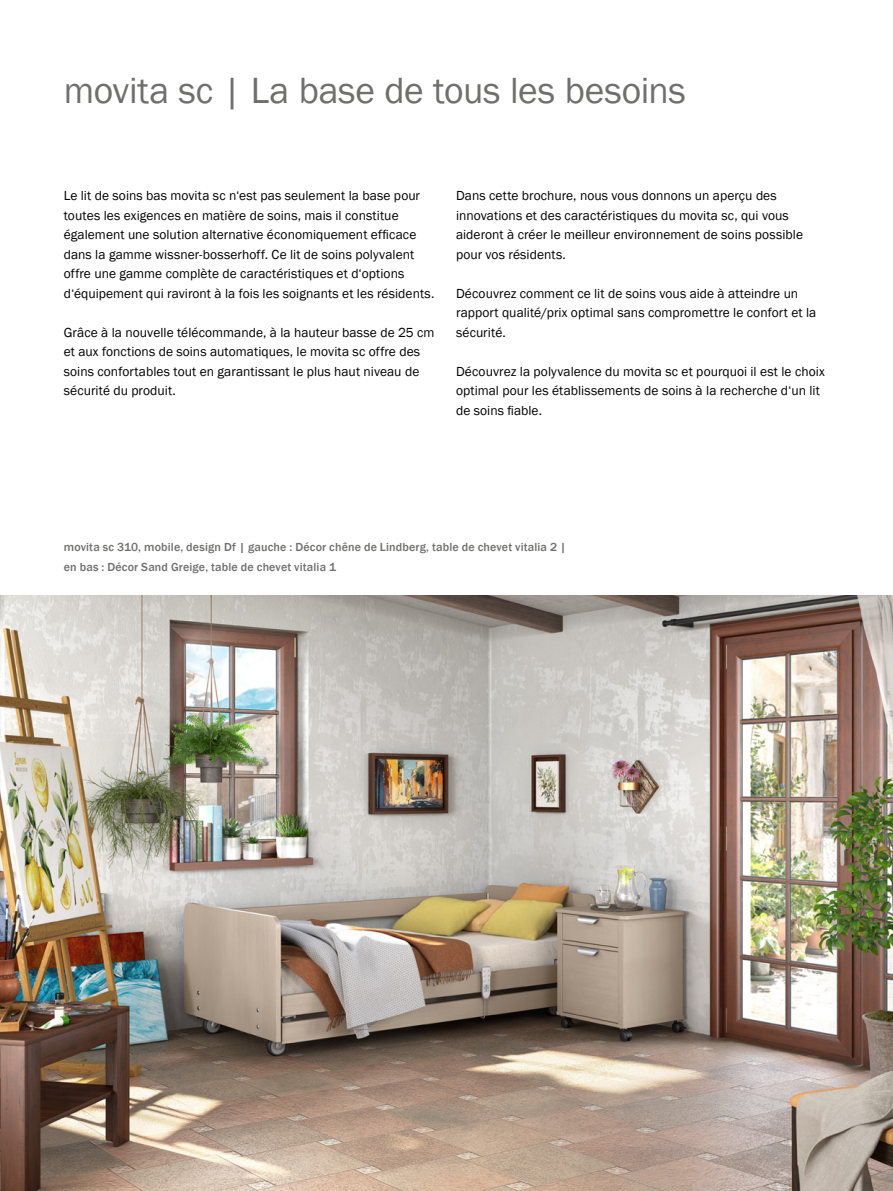
<style>
.page{position:relative;width:893px;height:1191px;background:#fff}
.page>*{position:absolute;margin:0;border:0;box-sizing:border-box;transform-origin:0 0}
.t1{font:37.5px "Franklin Gothic";letter-spacing:-.005em;color:#6f6f6e}
.t2{font:13.5px/19.5px "Franklin Gothic";letter-spacing:.005em;color:#000}
.t3{font:500 12px/19.5px "Franklin Gothic";letter-spacing:.015em;color:#6f6f6e}
</style>
<div class="page">
<img style="left:0;top:595px;width:893px;height:596px">
<h1 class="t1" style="left:64px;top:67px;width:624px">movita sc | La base de tous les besoins</h1>
<p class="t2" style="left:64px;top:186px;width:372px">Le lit de soins bas movita sc n‘est pas seulement la base pour toutes les exigences en matière de soins, mais il constitue également une solution alternative économiquement efficace dans la gamme wissner-bosserhoff. Ce lit de soins polyvalent offre une gamme complète de caractéristiques et d‘options d‘équipement qui raviront à la fois les soignants et les résidents.</p>
<p class="t2" style="left:64px;top:323px;width:372px">Grâce à la nouvelle télécommande, à la hauteur basse de 25 cm et aux fonctions de soins automatiques, le movita sc offre des soins confortables tout en garantissant le plus haut niveau de sécurité du produit.</p>
<p class="t2" style="left:456px;top:186px;width:348px">Dans cette brochure, nous vous donnons un aperçu des innovations et des caractéristiques du movita sc, qui vous aideront à créer le meilleur environnement de soins possible pour vos résidents.</p>
<p class="t2" style="left:456px;top:284px;width:362px">Découvrez comment ce lit de soins vous aide à atteindre un rapport qualité/prix optimal sans compromettre le confort et la sécurité.</p>
<p class="t2" style="left:456px;top:362px;width:370px">Découvrez la polyvalence du movita sc et pourquoi il est le choix optimal pour les établissements de soins à la recherche d‘un lit de soins fiable.</p>
<p class="t3" style="left:64px;top:538px;width:504px">movita sc 310, mobile, design Df | gauche : Décor chêne de Lindberg, table de chevet vitalia 2 | en bas : Décor Sand Greige, table de chevet vitalia 1</p>
</div>
